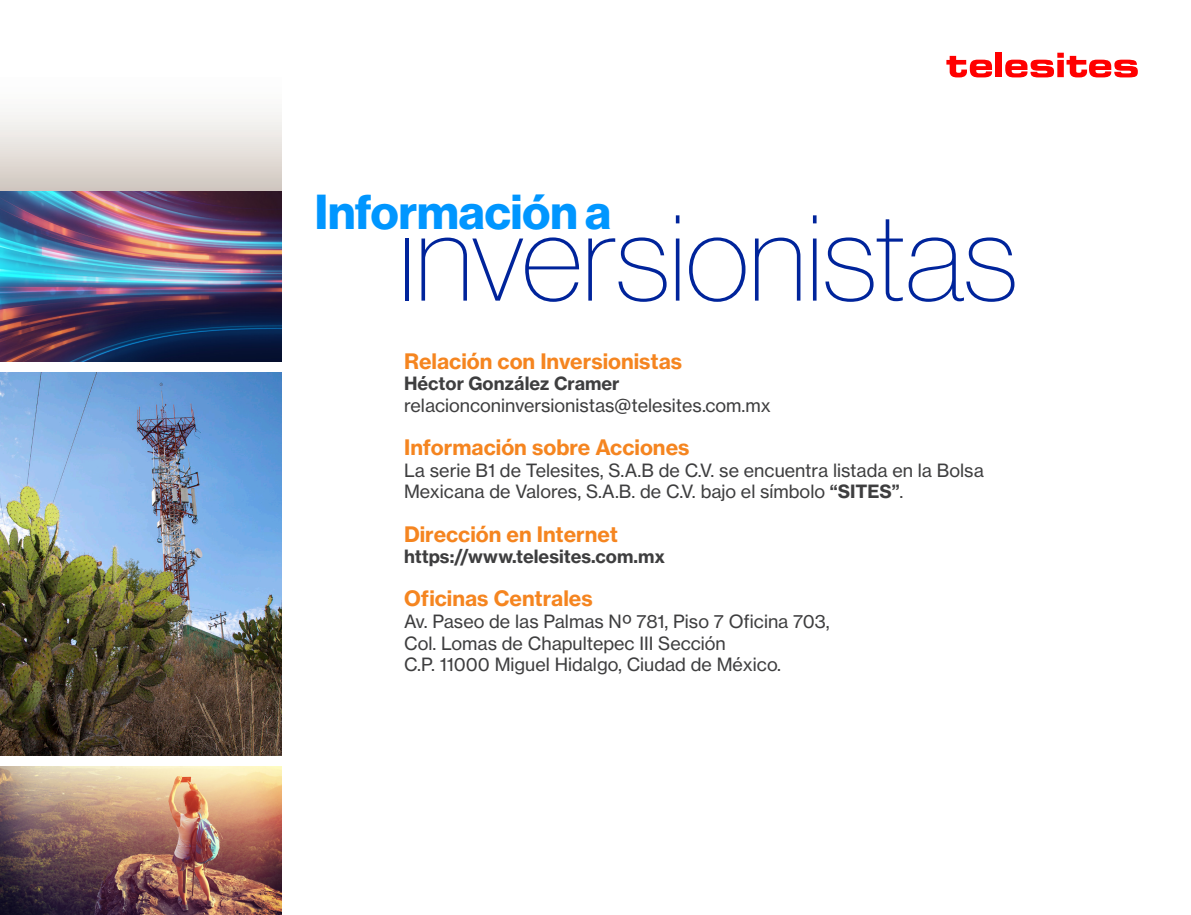
<style>
.page{position:relative;width:1191px;height:915px;background:#fff}
.page>*{position:absolute;margin:0;border:0;box-sizing:border-box;transform-origin:0 0}
.t1{font:120px "N Haas Grotesk DS Pro 25 Th";color:#00249b}
.t2{font:48px "N Haas Grotesk DS Pro 75 Bd";color:#0096ff}
.t3{font:21px "N Haas Grotesk TX Pro 75 Bd";color:#f58520}
.t4{font:18px/21.6px "N Haas Grotesk TX Pro 55 Rg";color:#3e3e3f}
.t5{font:18px "N Haas Grotesk TX Pro 75 Bd";color:#3e3e3f}
.s1{font-family:"N Haas Grotesk TX Pro 75 Bd"}
</style>
<div class="page">
<div style="left:0;top:64px;width:282px;height:127px;background:linear-gradient(to bottom,#fff,#d5cdc5)"></div>
<img style="left:0;top:372px;width:282px;height:383px">
<img style="left:0;top:191px;width:282px;height:170px">
<img style="left:0;top:766px;width:282px;height:148px">
<svg style="left:946px;top:56px;width:46px;height:21px"></svg>
<div style="left:995px;top:53px;width:7px;height:24px;background:#f00"></div>
<svg style="left:1005px;top:53px;width:132px;height:24px"></svg>
<p class="t2" style="left:315px;top:183px;width:298px">Información a</p>
<p class="t1" style="left:398px;top:191px;width:620px">ınversionistas</p>
<p class="t3" style="left:404px;top:347px;width:280px">Relación con Inversionistas</p>
<p class="t5" style="left:404px;top:372px;width:217px">Héctor González Cramer</p>
<p class="t4" style="left:404px;top:394px;width:368px">relacionconinversionistas@telesites.com.mx</p>
<p class="t3" style="left:404px;top:434px;width:287px">Información sobre Acciones</p>
<p class="t4" style="left:404px;top:459px;width:581px">La serie B1 de Telesites, S.A.B de C.V. se encuentra listada en la Bolsa<br>Mexicana de Valores, S.A.B. de C.V. bajo el símbolo <span class="s1">“SITES”</span>.</p>
<p class="t3" style="left:404px;top:520px;width:215px">Dirección en Internet</p>
<p class="t5" style="left:404px;top:545px;width:262px">https://www.telesites.com.mx</p>
<p class="t3" style="left:404px;top:585px;width:190px">Oficinas Centrales</p>
<p class="t4" style="left:404px;top:610px;width:427px">Av. Paseo de las Palmas Nº 781, Piso 7 Oficina 703,</p>
<p class="t4" style="left:404px;top:632px;width:323px">Col. Lomas de Chapultepec III Sección</p>
<p class="t4" style="left:404px;top:653px;width:378px">C.P. 11000 Miguel Hidalgo, Ciudad de México.</p>
</div>
